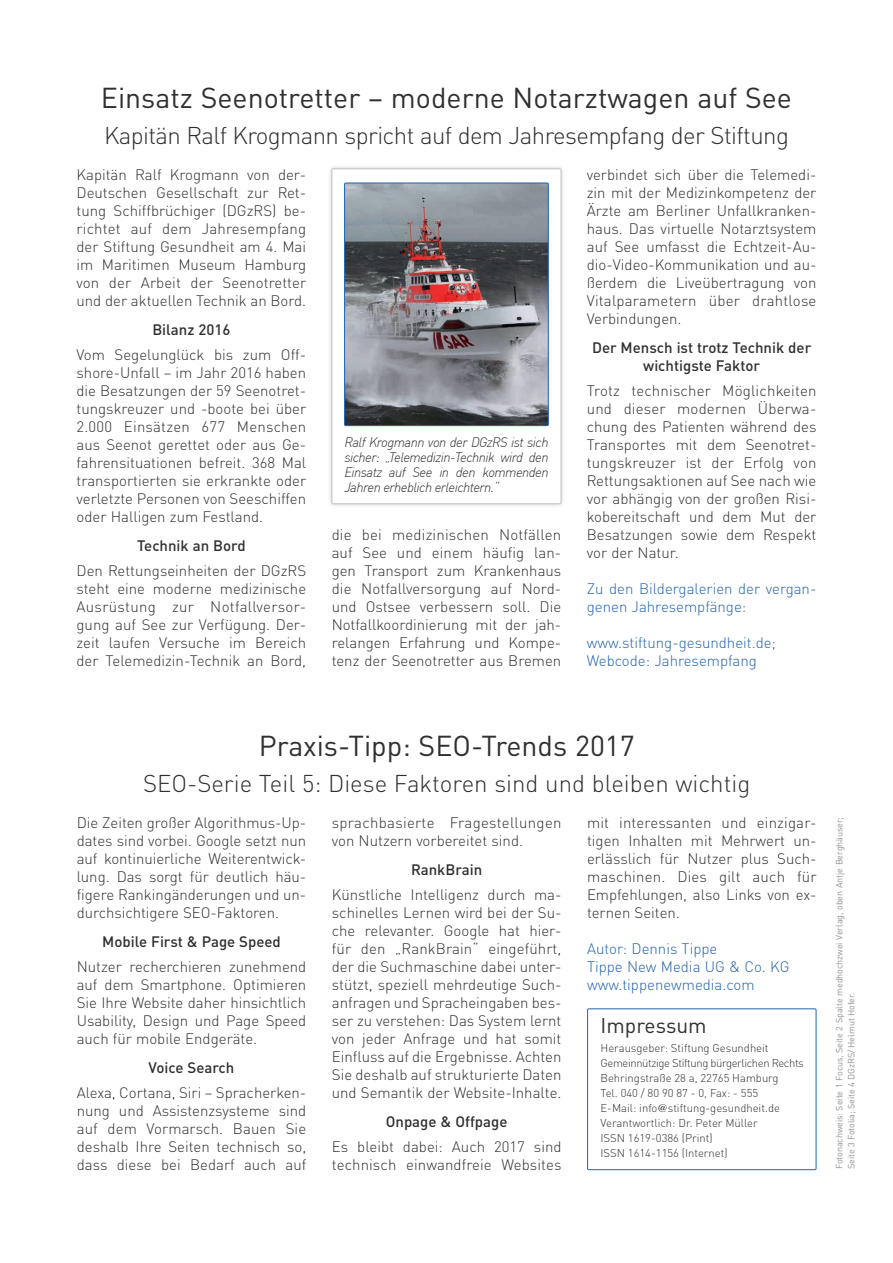
<style>
.page{position:relative;width:893px;height:1263px;background:#fff}
.page>*{position:absolute;margin:0;border:0;box-sizing:border-box;transform-origin:0 0}
.fliesstext{font:28.5px "DIN Pro";color:#312f30}
.fliesstext-2{font:300 24px "DIN Pro";letter-spacing:-.025em;color:#312f30}
.fliesstext-3{font:300 24px "DIN Pro";color:#312f30}
.t1{font:21px "DIN Pro";color:#312f30}
._2B-Lauftext{font:300 15px/18px "DIN Pro";color:#312f30;text-align:justify}
.fliesstext-4{font:300 15px/18px "DIN Pro";color:#2562ac}
._2C-Zwischentitel{font:500 15px/18px "DIN Pro";color:#312f30;text-align:center}
._2B-Lauftext-2{font:italic 300 13.5px/15px "DIN";letter-spacing:-.04em;color:#312f30;text-align:justify}
.t2{font:300 11.25px/15px "DIN Pro";color:#312f30}
.t3{font:300 11.25px "DIN Pro";letter-spacing:-.035em;color:#312f30}
.fliesstext-5{font:9px/12px "DIN Pro";letter-spacing:-.01em;color:#8f9194}
.s1{font-family:"Times";font-weight:400}
</style>
<div class="page">
<div style="left:327px;top:164px;width:239px;height:344px;background:#231f20;opacity:.25"></div>
<div style="left:332px;top:169px;width:229px;height:335px;background:#fff"></div>
<div style="left:332px;top:169px;width:229px;height:335px;border:1px solid #c2c3c6"></div>
<img style="left:346px;top:185px;width:200px;height:239px">
<div style="left:344px;top:183px;width:204px;height:243px;border:1px solid #2062af"></div>
<div style="left:587px;top:1008px;width:229px;height:162px;border:1px solid #2264b0"></div>
<p class="fliesstext" style="left:101px;top:75px;width:693px">Einsatz Seenotretter – moderne Notarztwagen auf See</p>
<p class="fliesstext-2" style="left:104px;top:117px;width:686px">Kapitän Ralf Krogmann spricht auf dem Jahresempfang der Stiftung</p>
<p class="_2B-Lauftext" style="left:77px;top:164px;width:231px">Kapitän Ralf Krogmann von der-Deutschen Gesellschaft zur Ret&shy;tung Schiffbrüchiger (DGzRS) be&shy;richtet auf dem Jahresempfang der Stiftung Gesundheit am 4. Mai im Maritimen Museum Hamburg von der Arbeit der Seenotretter und der aktuellen Technik an Bord.</p>
<p class="_2C-Zwischentitel" style="left:152px;top:319px;width:80px">Bilanz 2016</p>
<p class="_2B-Lauftext" style="left:77px;top:344px;width:231px">Vom Segelunglück bis zum Off&shy;shore-Unfall – im Jahr 2016 haben die Besatzungen der 59 Seenotret&shy;tungskreuzer und -boote bei über 2.000 Einsätzen 677 Menschen aus Seenot gerettet oder aus Ge&shy;fahrensituationen befreit. 368 Mal transportierten sie erkrankte oder verletzte Personen von Seeschiffen oder Halligen zum Festland.</p>
<p class="_2C-Zwischentitel" style="left:137px;top:535px;width:110px">Technik an Bord</p>
<p class="_2B-Lauftext" style="left:77px;top:560px;width:231px">Den Rettungseinheiten der DGzRS steht eine moderne medizinische Ausrüstung zur Notfallversor&shy;gung auf See zur Verfügung. Der&shy;zeit laufen Versuche im Bereich der Telemedizin-Technik an Bord,</p>
<p class="_2B-Lauftext-2" style="left:344px;top:435px;width:206px">Ralf Krogmann von der DGzRS ist sich sicher: „Telemedizin-Technik wird den Einsatz auf See in den kommenden Jahren erheblich erleichtern.“</p>
<p class="_2B-Lauftext" style="left:332px;top:524px;width:231px">die bei medizinischen Notfällen auf See und einem häufig lan&shy;gen Transport zum Krankenhaus die Notfallversorgung auf Nord&shy;und Ostsee verbessern soll. Die Notfallkoordinierung mit der jah&shy;relangen Erfahrung und Kompe&shy;tenz der Seenotretter aus Bremen</p>
<p class="_2B-Lauftext" style="left:587px;top:164px;width:231px">verbindet sich über die Telemedi&shy;zin mit der Medizinkompetenz der Ärzte am Berliner Unfallkranken&shy;haus. Das virtuelle Notarztsystem auf See umfasst die Echtzeit-Au&shy;dio-Video-Kommunikation und au&shy;ßerdem die Liveübertragung von Vitalparametern über drahtlose Verbindungen.</p>
<p class="_2C-Zwischentitel" style="left:592px;top:337px;width:221px">Der Mensch ist trotz Technik der wichtigste Faktor</p>
<p class="_2B-Lauftext" style="left:587px;top:380px;width:231px">Trotz technischer Möglichkeiten und dieser modernen Überwa&shy;chung des Patienten während des Transportes mit dem Seenotret&shy;tungskreuzer ist der Erfolg von Rettungsaktionen auf See nach wie vor abhängig von der großen Risi&shy;kobereitschaft und dem Mut der Besatzungen sowie dem Respekt vor der Natur.</p>
<p class="fliesstext-4" style="left:587px;top:578px;width:231px">Zu den Bildergalerien der vergan&shy;genen Jahresempfänge:</p>
<p class="fliesstext-4" style="left:587px;top:632px;width:191px">www.stiftung-gesundheit.de;</p>
<p class="fliesstext-4" style="left:587px;top:650px;width:172px">Webcode: Jahresempfang</p>
<p class="fliesstext" style="left:259px;top:723px;width:377px">Praxis-Tipp: SEO-Trends 2017</p>
<p class="fliesstext-3" style="left:143px;top:765px;width:609px">SEO-Serie Teil 5: Diese Faktoren sind und bleiben wichtig</p>
<p class="_2B-Lauftext" style="left:77px;top:812px;width:231px">Die Zeiten großer Algorithmus-Up&shy;dates sind vorbei. Google setzt nun auf kontinuierliche Weiterentwick&shy;lung. Das sorgt für deutlich häu&shy;figere Rankingänderungen und un&shy;durchsichtigere SEO-Faktoren.</p>
<p class="_2C-Zwischentitel" style="left:102px;top:931px;width:180px">Mobile First &amp; Page Speed</p>
<p class="_2B-Lauftext" style="left:77px;top:956px;width:231px">Nutzer recherchieren zunehmend auf dem Smartphone. Optimieren Sie Ihre Website daher hinsichtlich Usability, Design und Page Speed auch für mobile Endgeräte.</p>
<p class="_2C-Zwischentitel" style="left:149px;top:1057px;width:87px">Voice Search</p>
<p class="_2B-Lauftext" style="left:77px;top:1082px;width:231px">Alexa, Cortana, Siri – Spracherken&shy;nung und Assistenzsysteme sind auf dem Vormarsch. Bauen Sie deshalb Ihre Seiten technisch so, dass diese bei Bedarf auch auf</p>
<p class="_2B-Lauftext" style="left:332px;top:812px;width:231px">sprachbasierte Fragestellungen von Nutzern vorbereitet sind.</p>
<p class="_2C-Zwischentitel" style="left:411px;top:859px;width:73px">RankBrain</p>
<p class="_2B-Lauftext" style="left:332px;top:884px;width:231px">Künstliche Intelligenz durch ma&shy;schinelles Lernen wird bei der Su&shy;che relevanter. Google hat hier&shy;für den „RankBrain“ eingeführt, der die Suchmaschine dabei unter&shy;stützt, speziell mehrdeutige Such&shy;anfragen und Spracheingaben bes&shy;ser zu verstehen: Das System lernt von jeder Anfrage und hat somit Einfluss auf die Ergebnisse. Achten Sie deshalb auf strukturierte Daten und Semantik der Website-Inhalte.</p>
<p class="_2C-Zwischentitel" style="left:386px;top:1111px;width:123px">Onpage &amp; Offpage</p>
<p class="_2B-Lauftext" style="left:332px;top:1136px;width:231px">Es bleibt dabei: Auch 2017 sind technisch einwandfreie Websites</p>
<p class="_2B-Lauftext" style="left:587px;top:812px;width:231px">mit interessanten und einzigar&shy;tigen Inhalten mit Mehrwert un&shy;erlässlich für Nutzer plus Such&shy;maschinen. Dies gilt auch für Empfehlungen, also Links von ex&shy;ternen Seiten.</p>
<p class="fliesstext-4" style="left:587px;top:938px;width:132px">Autor: Dennis Tippe</p>
<p class="fliesstext-4" style="left:587px;top:956px;width:204px">Tippe New Media UG &amp; Co. KG</p>
<p class="fliesstext-4" style="left:587px;top:974px;width:169px">www.tippenewmedia.com</p>
<p class="t1" style="left:601px;top:1009px;width:108px">Impressum</p>
<p class="t2" style="left:601px;top:1040px;width:170px">Herausgeber: Stiftung Gesundheit</p>
<p class="t3" style="left:601px;top:1054px;width:205px">Gemeinnützige Stiftung bürgerlichen Rechts</p>
<p class="t2" style="left:601px;top:1070px;width:180px">Behringstraße 28 a, 22765 Hamburg</p>
<p class="t2" style="left:601px;top:1085px;width:159px">Tel. 040 / 80 90 87 - 0, Fax: - 555</p>
<p class="t2" style="left:601px;top:1100px;width:181px">E-Mail: info<span class="s1">@</span>stiftung-gesundheit.de</p>
<p class="t2" style="left:601px;top:1115px;width:159px">Verantwortlich: Dr. Peter Müller</p>
<p class="t2" style="left:601px;top:1130px;width:129px">ISSN 1619-0386 (Print)<br>ISSN 1614-1156 (Internet)</p>
<p class="fliesstext-5" style="left:832px;top:1169px;width:354px;rotate:-90deg">Fotonachweis: Seite 1 Focus, Seite 2 Spalte medhochzwei Verlag, oben Antje Berghäuser;<br>Seite 3 Fotolia; Seite 4 DGzRS/ Helmut Hofer.</p>
</div>
